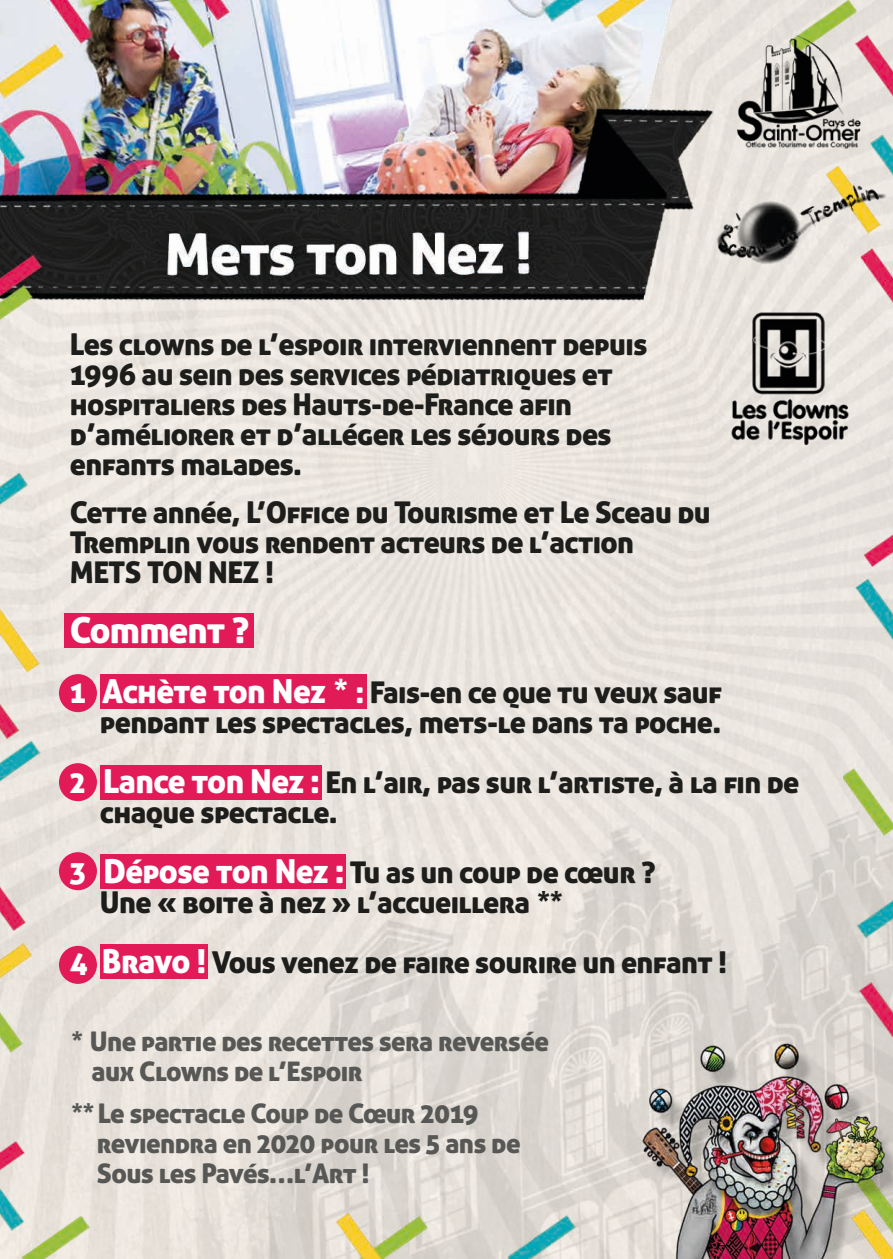
<style>
.page{position:relative;width:893px;height:1259px;background:#fff}
.page>*{position:absolute;margin:0;border:0;box-sizing:border-box;transform-origin:0 0}
.t1{font:36px "Aller Display";letter-spacing:-.02em;color:#fff}
.t2{font:30px/30px "Aller Display";letter-spacing:-.02em;color:#1d1d1b}
.t3{font:27px/30px "Aller Display";letter-spacing:-.02em;color:#575756}
.s1{color:#fff}
.s2{font-size:33px;color:#fff}
.s3{font-family:"Arial";font-weight:900;font-size:33px;color:#fff}
.s4{font-family:"Arial";font-weight:900}
</style>
<div class="page">
<img style="left:0;top:0;width:893px;height:1259px">
<div style="left:59px;top:674px;width:38px;height:38px;background:#e21b58;border-radius:50%"></div>
<div style="left:59px;top:763px;width:38px;height:38px;background:#e21b58;border-radius:50%"></div>
<div style="left:59px;top:852px;width:38px;height:38px;background:#e21b58;border-radius:50%"></div>
<div style="left:59px;top:946px;width:38px;height:38px;background:#e21b58;border-radius:50%"></div>
<div style="left:64px;top:613px;width:190px;height:34px;background:#e21b58"></div>
<div style="left:100px;top:674px;width:266px;height:34px;background:#e21b58"></div>
<div style="left:100px;top:765px;width:221px;height:34px;background:#e21b58"></div>
<div style="left:100px;top:854px;width:245px;height:34px;background:#e21b58"></div>
<div style="left:100px;top:944px;width:107px;height:35px;background:#e21b58"></div>
<img style="left:710px;top:313px;width:161px;height:145px">
<img style="left:727px;top:19px;width:144px;height:108px">
<img style="left:706px;top:127px;width:186px;height:186px">
<p class="t2" style="left:70px;top:328px;width:579px">Les clowns de l’espoir interviennent depuis 1996 au sein des services pédiatriques et hospitaliers des Hauts-de-France afin d’améliorer et d’alléger les séjours des enfants malades.</p>
<p class="t2" style="left:70px;top:496px;width:642px">Cette année, L’Office du Tourisme et Le Sceau du<br>Tremplin vous rendent acteurs de l’action<br>METS TON NEZ !</p>
<p class="t1" style="left:70px;top:607px;width:181px">Comment ?</p>
<p class="t2" style="left:70px;top:676px;width:654px;text-align:right"><span class="s1">1</span> <span class="s2">Achète ton Nez</span> <span class="s3">*</span> <span class="s1">:</span> Fais-en ce que tu veux sauf pendant les spectacles, mets-le dans ta poche.</p>
<p class="t2" style="left:100px;top:766px;width:701px;text-indent:-30px"><span class="s1">2</span> <span class="s2">Lance ton Nez :</span> En l’air, pas sur l’artiste, à la fin de chaque spectacle.</p>
<p class="t2" style="left:100px;top:856px;width:557px;text-indent:-30px"><span class="s1">3</span> <span class="s2">Dépose ton Nez :</span> Tu as un coup de cœur ?<br>Une « boite à nez » l’accueillera <span class="s4">**</span></p>
<p class="t2" style="left:69px;top:946px;width:659px"><span class="s1">4</span> <span class="s2">Bravo !</span> Vous venez de faire sourire un enfant !</p>
<p class="t3" style="left:92px;top:1025px;width:459px;text-indent:-22px"><span class="s4">*</span> Une partie des recettes sera reversée aux Clowns de l’Espoir</p>
<p class="t3" style="left:97px;top:1097px;width:425px;text-indent:-27px"><span class="s4">**</span> Le spectacle Coup de Cœur 2019 reviendra en 2020 pour les 5 ans de<br>Sous les Pavés…l’Art !</p>
</div>
